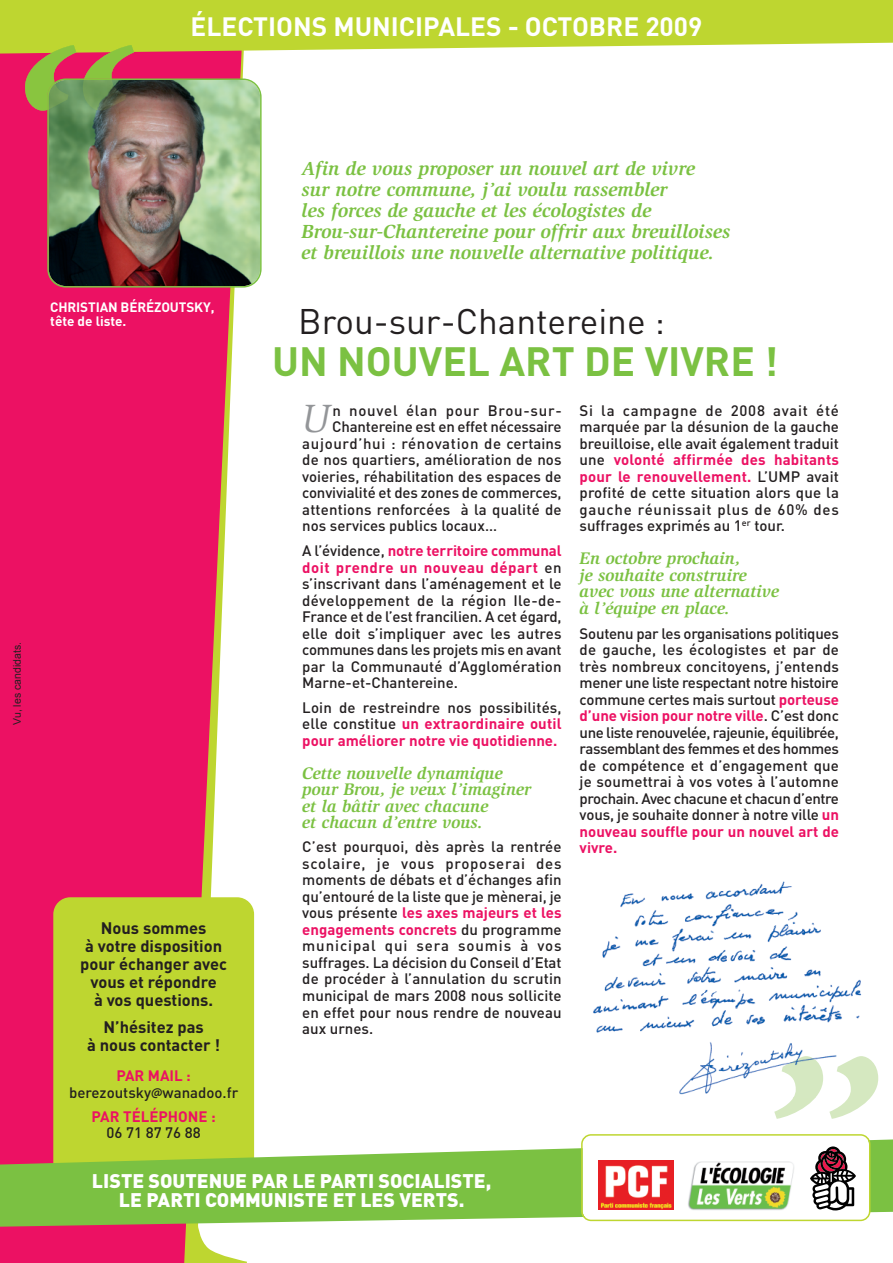
<style>
.page{position:relative;width:893px;height:1263px;background:#fff}
.page>*{position:absolute;margin:0;border:0;box-sizing:border-box;transform-origin:0 0}
.t1{font:italic 700 271.35px "Slimbach";color:#d5e8c0}
.t2{font:italic 40.5px "Slimbach";color:#939598}
.t3{font:700 40.35px "DIN";color:#7bc142}
.t4{font:35.1px "DIN";color:#231f20}
.t5{font:700 26.25px "DIN";color:#fff}
.t6{font:italic 700 19.5px/21px "Slimbach";color:#7bc142}
.t7{font:900 19.5px/19.5px "DIN";color:#fff;text-align:center}
.t8{font:italic 700 17.25px/16.5px "Slimbach";color:#7bc142}
.t9{font:700 16.5px/18px "DIN";color:#231f20;text-align:center}
.t10{font:500 15px/16.5px "DIN";color:#231f20;text-align:justify}
.t11{font:700 15px/16.5px "DIN";color:#ec1163;text-align:justify}
.t12{font:500 15px "DIN";letter-spacing:.045em;color:#231f20}
.t13{font:500 15px "DIN";letter-spacing:.05em;color:#231f20}
.t14{font:700 13.5px/14.2px "DIN";letter-spacing:-.01em;color:#fff}
.t15{font:10.5px "Arial";color:#231f20}
.s1{font-weight:700;color:#ec1163}
.s2{font-family:"Agenda"}
.s3{font-weight:500;color:#231f20}
</style>
<div class="page">
<svg style="left:0;top:54px;width:242px;height:1209px;background:#ec276c"></svg>
<svg style="left:0;top:0;width:893px;height:54px;background:#c4d845"></svg>
<img style="left:47px;top:78px;width:215px;height:210px">
<svg style="left:25px;top:45px;width:109px;height:66px;background:#b1814a"></svg>
<img style="left:49px;top:80px;width:78px;height:31px">
<div style="left:53px;top:897px;width:201px;height:295px;background:#bed630;border-radius:17px"></div>
<svg style="left:0;top:1139px;width:893px;height:88px;fill:#7bc142"></svg>
<svg style="left:581px;top:1134px;width:289px;height:87px"></svg>
<img style="left:599px;top:1160px;width:74px;height:49px">
<img style="left:679px;top:1050px;width:158px;height:45px">
<img style="left:781px;top:1056px;width:58px;height:41px">
<img style="left:620px;top:881px;width:165px;height:26px">
<img style="left:626px;top:883px;width:172px;height:32px">
<img style="left:625px;top:886px;width:172px;height:29px">
<img style="left:602px;top:936px;width:175px;height:19px">
<img style="left:627px;top:915px;width:194px;height:22px">
<img style="left:634px;top:939px;width:154px;height:16px">
<img style="left:602px;top:955px;width:219px;height:27px">
<img style="left:635px;top:955px;width:184px;height:26px">
<img style="left:620px;top:1000px;width:136px;height:4px">
<img style="left:604px;top:982px;width:150px;height:18px">
<img style="left:763px;top:974px;width:99px;height:22px">
<img style="left:762px;top:977px;width:64px;height:12px">
<img style="left:596px;top:1004px;width:264px;height:46px">
<img style="left:675px;top:1030px;width:138px;height:12px">
<img style="left:593px;top:1005px;width:171px;height:21px">
<img style="left:764px;top:996px;width:96px;height:15px">
<h3 class="t5" style="left:191px;top:11px;width:513px">ÉLECTIONS MUNICIPALES - OCTOBRE 2009</h3>
<p class="t15" style="left:11px;top:725px;width:84px;rotate:-90deg">Vu, les candidats.</p>
<p class="t14" style="left:50px;top:300px;width:166px">CHRISTIAN BÉRÉZOUTSKY, tête de liste.</p>
<p class="t9" style="left:80px;top:919px;width:148px">Nous sommes<br>à votre disposition pour échanger avec vous et répondre<br>à vos questions.</p>
<p class="t9" style="left:87px;top:1018px;width:134px">N’hésitez pas<br>à nous contacter !</p>
<p class="t10" style="left:69px;top:1068px;width:171px;text-align:center"><span class="s1">PAR MAIL : </span>berezoutsky<span class="s2">@</span>wanadoo.fr</p>
<p class="t11" style="left:92px;top:1108px;width:126px">PAR TÉLÉPHONE :</p>
<p class="t10" style="left:106px;top:1125px;width:96px">06 71 87 76 88</p>
<h3 class="t6" style="left:301px;top:160px;width:430px">Afin de vous proposer un nouvel art de vivre<br>sur notre commune, j’ai voulu rassembler<br>les forces de gauche et les écologistes de Brou-sur-Chantereine pour offrir aux breuilloises et breuillois une nouvelle alternative politique.</h3>
<h3 class="t4" style="left:298px;top:302px;width:368px">Brou-sur-Chantereine :</h3>
<h3 class="t3" style="left:272px;top:339px;width:508px">UN NOUVEL ART DE VIVRE !</h3>
<h2 class="t2" style="left:302px;top:403px;width:29px">U</h2>
<p class="t13" style="left:332px;top:402px;width:231px">n nouvel élan pour Brou-sur-</p>
<p class="t10" style="left:332px;top:419px;width:231px">Chantereine est en effet nécessaire</p>
<p class="t12" style="left:302px;top:435px;width:261px">aujourd’hui : rénovation de certains</p>
<p class="t10" style="left:302px;top:452px;width:261px">de nos quartiers, amélioration de nos</p>
<p class="t10" style="left:302px;top:468px;width:261px">voieries, réhabilitation des espaces de</p>
<p class="t10" style="left:302px;top:485px;width:261px">convivialité et des zones de commerces,</p>
<p class="t10" style="left:302px;top:501px;width:261px">attentions renforcées à la qualité de</p>
<p class="t10" style="left:302px;top:518px;width:196px">nos services publics locaux…</p>
<p class="t10" style="left:302px;top:543px;width:261px">A l’évidence, <span class="s1">notre territoire communal doit prendre un nouveau départ</span> en s’inscrivant dans l’aménagement et le développement de la région Ile-de-France et de l’est francilien. A cet égard, elle doit s’impliquer avec les autres communes dans les projets mis en avant par la Communauté d’Agglomération Marne-et-Chantereine.</p>
<p class="t11" style="left:302px;top:699px;width:261px"><span class="s3">Loin de restreindre nos possibilités, elle constitue</span> un extraordinaire outil pour améliorer notre vie quotidienne.</p>
<p class="t8" style="left:302px;top:766px;width:230px">Cette nouvelle dynamique pour Brou, je veux l’imaginer et la bâtir avec chacune<br>et chacun d’entre vous.</p>
<p class="t10" style="left:302px;top:839px;width:261px">C’est pourquoi, dès après la rentrée scolaire, je vous proposerai des moments de débats et d’échanges afin qu’entouré de la liste que je mènerai, je vous présente <span class="s1">les axes majeurs et les engagements concrets</span> du programme municipal qui sera soumis à vos suffrages. La décision du Conseil d’Etat de procéder à l’annulation du scrutin municipal de mars 2008 nous sollicite en effet pour nous rendre de nouveau aux urnes.</p>
<p class="t10" style="left:580px;top:402px;width:261px">Si la campagne de 2008 avait été marquée par la désunion de la gauche breuilloise, elle avait également traduit une <span class="s1">volonté affirmée des habitants pour le renouvellement.</span> L’UMP avait profité de cette situation alors que la gauche réunissait plus de 60% des suffrages exprimés au 1<sup>er</sup> tour.</p>
<p class="t8" style="left:580px;top:552px;width:201px">En octobre prochain,<br>je souhaite construire avec vous une alternative à l’équipe en place.</p>
<p class="t10" style="left:580px;top:625px;width:261px">Soutenu par les organisations politiques de gauche, les écologistes et par de très nombreux concitoyens, j’entends mener une liste respectant notre histoire commune certes mais surtout <span class="s1">porteuse d’une vision pour notre ville</span>. C’est donc une liste renouvelée, rajeunie, équilibrée, rassemblant des femmes et des hommes de compétence et d’engagement que je soumettrai à vos votes à l’automne prochain. Avec chacune et chacun d’entre vous, je souhaite donner à notre ville <span class="s1">un nouveau souffle pour un nouvel art de vivre.</span></p>
<h1 class="t1" style="left:751px;top:1046px;width:127px">”</h1>
<h3 class="t7" style="left:92px;top:1171px;width:401px">LISTE SOUTENUE PAR LE PARTI SOCIALISTE,<br>LE PARTI COMMUNISTE ET LES VERTS.</h3>
</div>
